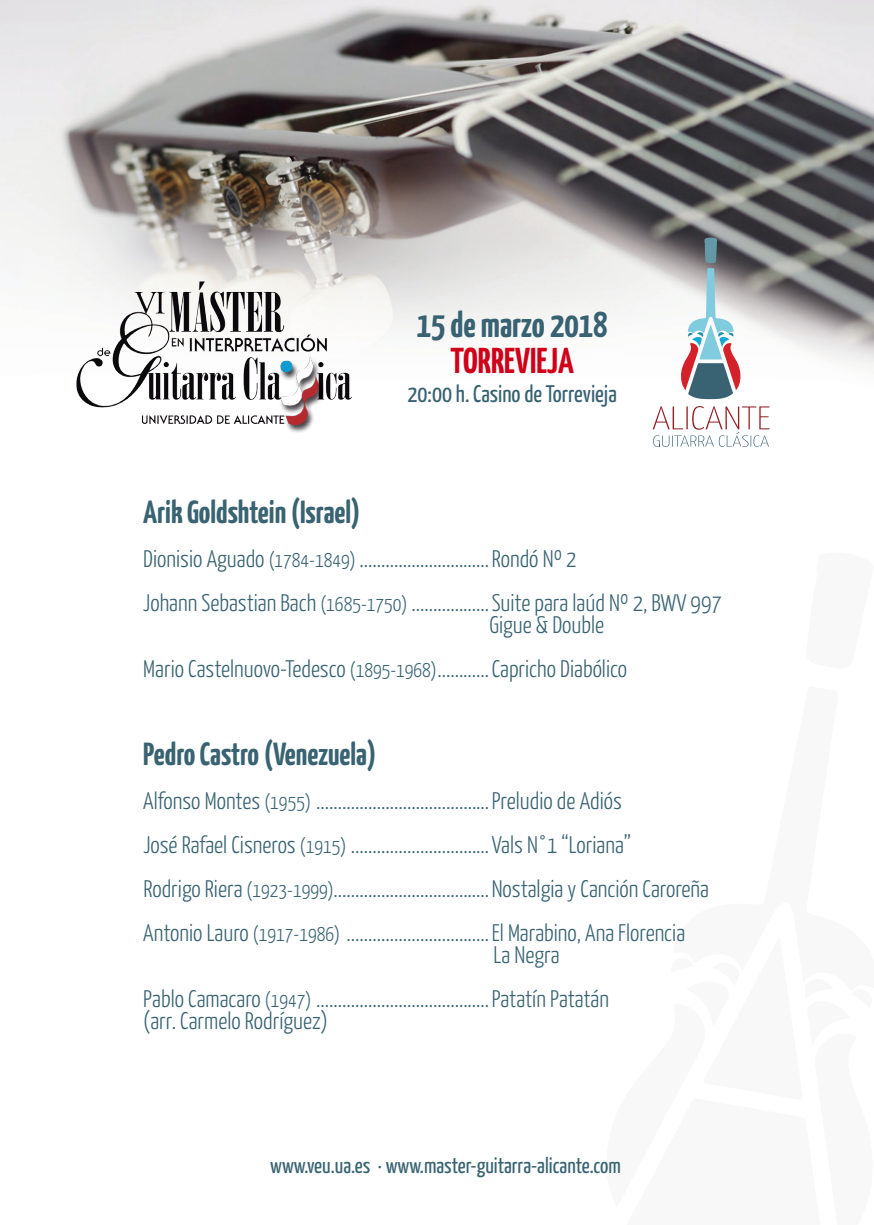
<style>
.page{position:relative;width:874px;height:1225px;background:#fff}
.page>*{position:absolute;margin:0;border:0;box-sizing:border-box;transform-origin:0 0}
.t1{font:700 36px "Yanone Kaffeesatz";color:#386272}
.t2{font:700 36px "Yanone Kaffeesatz";color:#d00018}
.t3{font:700 32px "Yanone Kaffeesatz";color:#396372}
.t4{font:300 24px/44px "Yanone Kaffeesatz";color:#396372}
.t5{font:24px "Yanone Kaffeesatz";color:#386272}
.t6{font:22px "Yanone Kaffeesatz";color:#396372}
.s1{font-size:20px}
</style>
<div class="page">
<img style="left:0;top:0;width:873px;height:430px">
<img style="left:62px;top:266px;width:301px;height:167px">
<svg style="left:652px;top:406px;width:117px;height:41px"></svg>
<svg style="left:679px;top:237px;width:62px;height:162px"></svg>
<h1 class="t1" style="left:416px;top:303px;width:192px">15 de marzo 2018</h1>
<h1 class="t2" style="left:450px;top:339px;width:125px">TORREVIEJA</h1>
<p class="t5" style="left:407px;top:379px;width:211px">20:00 h. Casino de Torrevieja</p>
<h2 class="t3" style="left:143px;top:492px;width:219px">Arik Goldshtein (Israel)</h2>
<p class="t4" style="left:143px;top:535px;width:579px">Dionisio Aguado <span class="s1">(1784-1849)</span> ..............................Rondó Nº 2<br>Johann Sebastian Bach <span class="s1">(1685-1750)</span> ..................Suite para laúd Nº 2, BWV 997</p>
<p class="t4" style="left:143px;top:601px;width:485px;text-indent:346px">Gigue &amp; Double<br>Mario Castelnuovo-Tedesco <span class="s1">(1895-1968)</span>............Capricho Diabólico</p>
<h2 class="t3" style="left:143px;top:734px;width:234px">Pedro Castro (Venezuela)</h2>
<p class="t4" style="left:143px;top:777px;width:567px">Alfonso Montes <span class="s1">(1955)</span> ........................................Preludio de Adiós<br>José Rafael Cisneros <span class="s1">(1915)</span> ................................Vals N°1 “Loriana”<br>Rodrigo Riera <span class="s1">(1923-1999)</span>....................................Nostalgia y Canción Caroreña Antonio Lauro <span class="s1">(1917-1986)</span> .................................El Marabino, Ana Florencia</p>
<p class="t4" style="left:143px;top:931px;width:467px;text-indent:350px">La Negra<br>Pablo Camacaro <span class="s1">(1947)</span> ........................................Patatín Patatán</p>
<p class="t4" style="left:143px;top:997px;width:186px">(arr. Carmelo Rodríguez)</p>
<p class="t6" style="left:270px;top:1152px;width:352px">www.veu.ua.es · www.master-guitarra-alicante.com</p>
</div>
